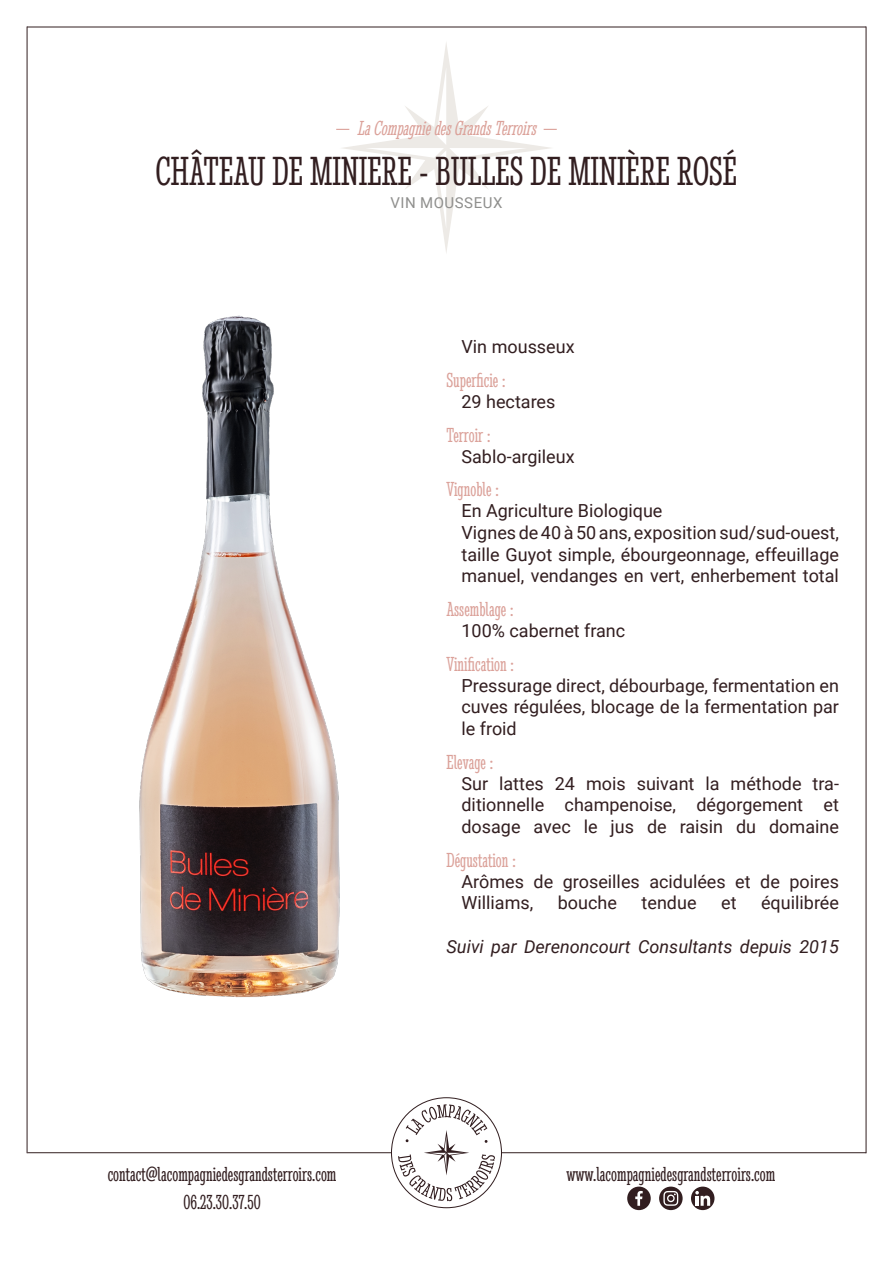
<style>
.page{position:relative;width:893px;height:1263px;background:#fff}
.page>*{position:absolute;margin:0;border:0;box-sizing:border-box;transform-origin:0 0}
.t1{font:ultra-condensed 42px "Stint";color:#321e20}
.t2{font:ultra-condensed 21px/28.5px "Stint";color:#321e20;text-align:center}
.t3{font:ultra-condensed 21px "Stint";color:#dba199}
.t4{font:italic ultra-condensed 21px "Stint";color:#dba199}
.t5{font:18px/21.6px "Roboto";color:#321e20}
.t6{font:italic 18px "Roboto";color:#321e20}
.t7{font:15px "Roboto";letter-spacing:.035em;color:#8f8f8d}
</style>
<div class="page">
<hr style="left:27px;top:27px;width:839px;height:1px;background:#321e20">
<hr style="left:27px;top:27px;width:1px;height:1126px;background:#321e20">
<hr style="left:866px;top:27px;width:1px;height:1126px;background:#321e20">
<svg style="left:398px;top:1104px;width:97px;height:97px"></svg>
<hr style="left:502px;top:1152px;width:364px;height:1px;background:#321e20">
<hr style="left:28px;top:1152px;width:363px;height:1px;background:#321e20">
<div style="left:629px;top:1188px;width:20px;height:20px;background:#321e20;border-radius:50%"></div>
<div style="left:627px;top:1186px;width:24px;height:24px;border:3px solid #321e20;border-radius:50%"></div>
<svg style="left:661px;top:1188px;width:20px;height:20px"></svg>
<div style="left:659px;top:1186px;width:24px;height:24px;border:3px solid #321e20;border-radius:50%"></div>
<div style="left:692px;top:1188px;width:21px;height:20px;background:#321e20;border-radius:50%"></div>
<div style="left:691px;top:1186px;width:23px;height:24px;border:3px solid #321e20;border-radius:50%"></div>
<svg style="left:635px;top:1191px;width:8px;height:15px"></svg>
<svg style="left:663px;top:1191px;width:15px;height:15px"></svg>
<svg style="left:695px;top:1191px;width:15px;height:15px"></svg>
<img style="left:139px;top:315px;width:201px;height:683px">
<svg style="left:340px;top:42px;width:213px;height:211px"></svg>
<svg style="left:544px;top:129px;width:12px;height:1px"></svg>
<svg style="left:337px;top:129px;width:12px;height:1px"></svg>
<p class="t4" style="left:357px;top:117px;width:185px">LaCompagniedesGrandsTerroirs</p>
<h1 class="t1" style="left:156px;top:147px;width:583px">CHÂTEAU DE MINIERE - BULLES DE MINIÈRE ROSÉ</h1>
<p class="t7" style="left:391px;top:193px;width:113px">VIN MOUSSEUX</p>
<p class="t5" style="left:461px;top:335px;width:115px">Vin mousseux</p>
<p class="t3" style="left:446px;top:368px;width:61px">Superficie :</p>
<p class="t5" style="left:461px;top:390px;width:95px">29 hectares</p>
<p class="t3" style="left:446px;top:423px;width:46px">Terroir :</p>
<p class="t5" style="left:461px;top:445px;width:115px">Sablo-argileux</p>
<p class="t5" style="left:461px;top:499px;width:379px">En Agriculture Biologique<br>Vignes de 40 à 50 ans, exposition sud/sud-ouest, taille Guyot simple, ébourgeonnage, effeuillage manuel, vendanges en vert, enherbement total</p>
<p class="t5" style="left:461px;top:619px;width:165px">100% cabernet franc</p>
<p class="t3" style="left:446px;top:478px;width:54px">Vignoble :</p>
<p class="t3" style="left:446px;top:597px;width:69px">Assemblage :</p>
<p class="t3" style="left:446px;top:652px;width:69px">Vinification :</p>
<p class="t5" style="left:461px;top:674px;width:379px;text-align:justify">Pressurage direct, débourbage, fermentation en cuves régulées, blocage de la fermentation par le froid</p>
<p class="t3" style="left:446px;top:750px;width:49px">Elevage :</p>
<p class="t5" style="left:461px;top:772px;width:379px;text-align:justify">Sur lattes 24 mois suivant la méthode tra&shy;ditionnelle champenoise, dégorgement et dosage avec le jus de raisin du domaine</p>
<p class="t5" style="left:461px;top:870px;width:379px">Arômes de groseilles acidulées et de poires<br>Williams,</p>
<p class="t3" style="left:446px;top:848px;width:71px">Dégustation :</p>
<p class="t5" style="left:558px;top:891px;width:61px">bouche</p>
<p class="t5" style="left:642px;top:891px;width:56px">tendue</p>
<p class="t5" style="left:721px;top:891px;width:17px">et</p>
<p class="t5" style="left:761px;top:891px;width:79px">équilibrée</p>
<p class="t6" style="left:446px;top:934px;width:394px">Suivi par Derenoncourt Consultants depuis 2015</p>
<p class="t2" style="left:108px;top:1159px;width:230px">contact@lacompagniedesgrandsterroirs.com<br>06.23.30.37.50</p>
<p class="t2" style="left:566px;top:1159px;width:210px">www.lacompagniedesgrandsterroirs.com</p>
</div>
